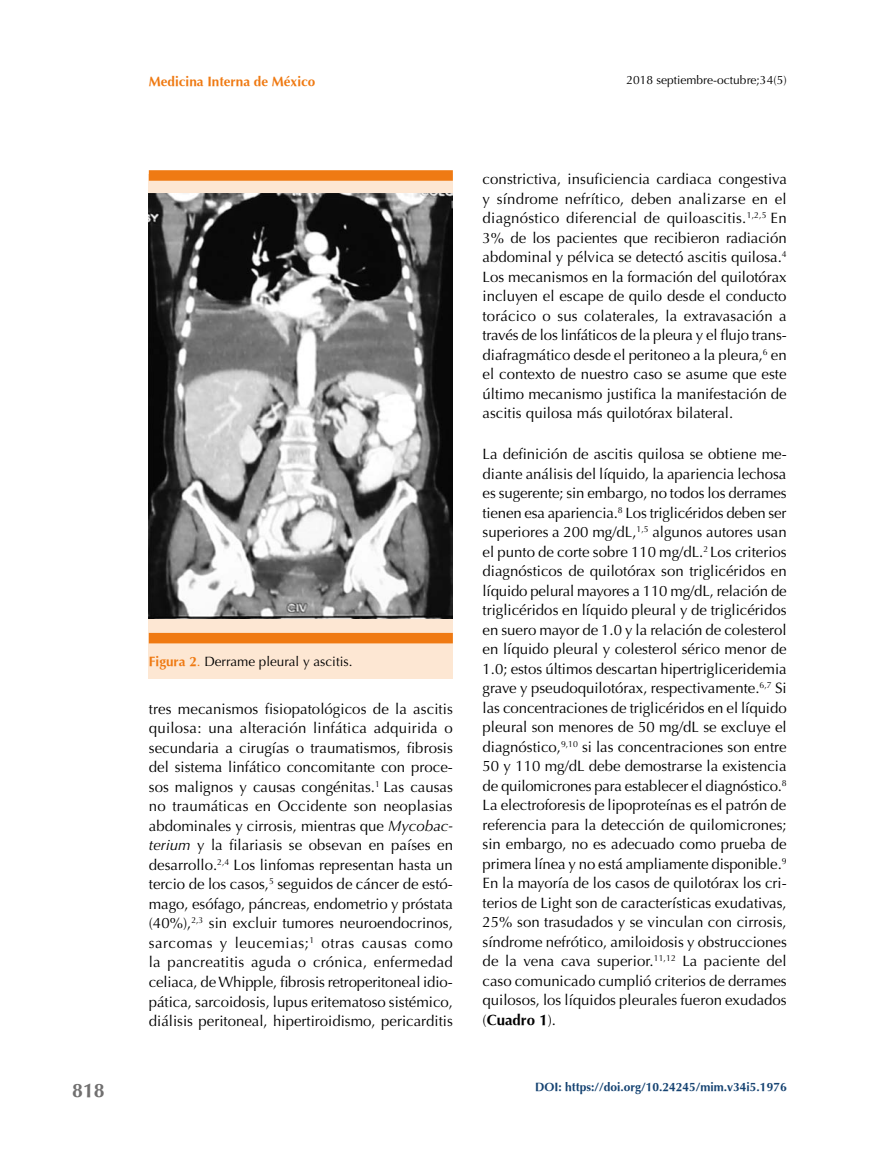
<style>
.page{position:relative;width:893px;height:1149px;background:#fff}
.page>*{position:absolute;margin:0;border:0;box-sizing:border-box;transform-origin:0 0}
.t1{font:700 19.5px "Optima";color:#706f6f}
.t2{font:15px/19.5px "Optima";color:#000;text-align:justify}
.t3{font:13.5px "Optima";color:#000}
.t4{font:700 13.5px "Optima";color:#ef7a13}
.t5{font:700 12px "Optima";color:#144271}
.t6{font:12px "Optima";color:#000}
.s1{font-weight:700;color:#ef7a13}
.s2{color:#ef7a13}
.s3{font-style:italic}
.s4{font-weight:700}
</style>
<div class="page">
<div style="left:149px;top:174px;width:304px;height:504px;background:#fde7d3"></div>
<div style="left:149px;top:632px;width:304px;height:11px;background:#ef7a13"></div>
<div style="left:149px;top:170px;width:304px;height:11px;background:#ef7a13"></div>
<img style="left:149px;top:193px;width:304px;height:425px">
<h1 class="t1" style="left:72px;top:1079px;width:34px">818</h1>
<p class="t4" style="left:149px;top:73px;width:168px">Medicina Interna de México</p>
<p class="t6" style="left:627px;top:73px;width:162px">2018 septiembre-octubre;34(5)</p>
<p class="t3" style="left:149px;top:653px;width:205px"><span class="s1">Figura 2</span><span class="s2">.</span> Derrame pleural y ascitis.</p>
<p class="t2" style="left:149px;top:699px;width:306px">tres mecanismos fisiopatológicos de la ascitis quilosa: una alteración linfática adquirida o secundaria a cirugías o traumatismos, fibrosis del sistema linfático concomitante con proce&shy;sos malignos y causas congénitas.<sup>1</sup> Las causas no traumáticas en Occidente son neoplasias abdominales y cirrosis, mientras que <span class="s3">Mycobac&shy;terium</span> y la filariasis se obsevan en países en desarrollo.<sup>2,4</sup> Los linfomas representan hasta un tercio de los casos,<sup>5</sup> seguidos de cáncer de estó&shy;mago, esófago, páncreas, endometrio y próstata (40%),<sup>2,3</sup> sin excluir tumores neuroendocrinos, sarcomas y leucemias;<sup>1</sup> otras causas como la pancreatitis aguda o crónica, enfermedad celiaca, de Whipple, fibrosis retroperitoneal idio&shy;pática, sarcoidosis, lupus eritematoso sistémico, diálisis peritoneal, hipertiroidismo, pericarditis</p>
<p class="t2" style="left:483px;top:169px;width:306px">constrictiva, insuficiencia cardiaca congestiva y síndrome nefrítico, deben analizarse en el diagnóstico diferencial de quiloascitis.<sup>1,2,5</sup> En 3% de los pacientes que recibieron radiación abdominal y pélvica se detectó ascitis quilosa.<sup>4<br></sup>Los mecanismos en la formación del quilotórax incluyen el escape de quilo desde el conducto torácico o sus colaterales, la extravasación a través de los linfáticos de la pleura y el flujo trans&shy;diafragmático desde el peritoneo a la pleura,<sup>6</sup> en el contexto de nuestro caso se asume que este último mecanismo justifica la manifestación de ascitis quilosa más quilotórax bilateral.</p>
<p class="t2" style="left:483px;top:444px;width:306px">La definición de ascitis quilosa se obtiene me&shy;diante análisis del líquido, la apariencia lechosa es sugerente; sin embargo, no todos los derrames tienen esa apariencia.<sup>8</sup> Los triglicéridos deben ser superiores a 200 mg/dL,<sup>1,5</sup> algunos autores usan el punto de corte sobre 110 mg/dL.<sup>2</sup> Los criterios diagnósticos de quilotórax son triglicéridos en líquido pelural mayores a 110 mg/dL, relación de triglicéridos en líquido pleural y de triglicéridos en suero mayor de 1.0 y la relación de colesterol en líquido pleural y colesterol sérico menor de 1.0; estos últimos descartan hipertrigliceridemia grave y pseudoquilotórax, respectivamente.<sup>6,7</sup> Si las concentraciones de triglicéridos en el líquido pleural son menores de 50 mg/dL se excluye el diagnóstico,<sup>9,10</sup> si las concentraciones son entre 50 y 110 mg/dL debe demostrarse la existencia de quilomicrones para establecer el diagnóstico.<sup>8<br></sup>La electroforesis de lipoproteínas es el patrón de referencia para la detección de quilomicrones; sin embargo, no es adecuado como prueba de primera línea y no está ampliamente disponible.<sup>9<br></sup>En la mayoría de los casos de quilotórax los cri&shy;terios de Light son de características exudativas, 25% son trasudados y se vinculan con cirrosis, síndrome nefrótico, amiloidosis y obstrucciones de la vena cava superior.<sup>11,12</sup> La paciente del caso comunicado cumplió criterios de derrames quilosos, los líquidos pleurales fueron exudados (<span class="s4">Cuadro 1</span>).</p>
<p class="t5" style="left:535px;top:1079px;width:253px">DOI: https://doi.org/10.24245/mim.v34i5.1976</p>
</div>
